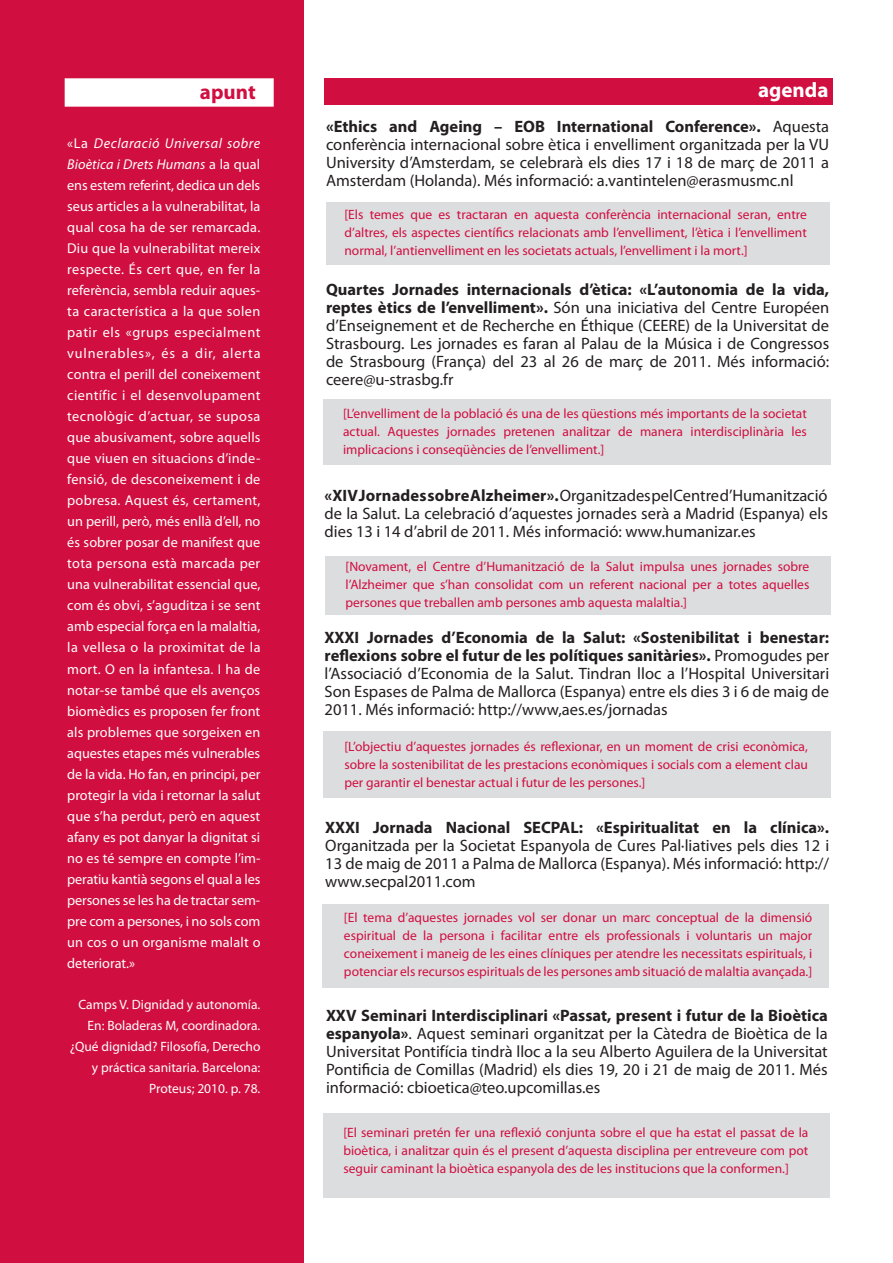
<style>
.page{position:relative;width:893px;height:1263px;background:#fff}
.page>*{position:absolute;margin:0;border:0;box-sizing:border-box;transform-origin:0 0}
.t1{font:700 21px "Myriad Pro";color:#fff}
.t2{font:700 21px "Myriad Pro";color:#d10e40}
.t3{font:16.5px/18px "Myriad Pro";color:#231f20;text-align:justify}
.t4{font:700 16.5px "Myriad Pro";color:#231f20}
.t5{font:14.25px/21px "Myriad Pro";color:#fff;text-align:justify}
.t6{font:13.5px/18px "Myriad Pro";color:#d10e40;text-align:justify}
.t7{font:13.5px/21px "Myriad Pro";color:#fff;text-align:right}
.s1{font-style:italic}
.s2{font-weight:700}
</style>
<div class="page">
<div style="left:325px;top:78px;width:508px;height:26px;background:#d10e40"></div>
<div style="left:0;top:0;width:303px;height:1263px;background:#d10e40"></div>
<div style="left:65px;top:78px;width:209px;height:29px;background:#fff;border:2px solid #fff"></div>
<div style="left:326px;top:202px;width:503px;height:63px;background:#dcdddf"></div>
<div style="left:323px;top:399px;width:507px;height:65px;background:#dcdddf"></div>
<div style="left:323px;top:731px;width:507px;height:67px;background:#dcdddf"></div>
<div style="left:325px;top:555px;width:505px;height:59px;background:#dcdddf"></div>
<div style="left:323px;top:1113px;width:506px;height:85px;background:#dcdddf"></div>
<div style="left:322px;top:904px;width:507px;height:84px;background:#dcdddf"></div>
<p class="t2" style="left:200px;top:78px;width:57px">apunt</p>
<p class="t5" style="left:67px;top:133px;width:195px">«La <span class="s1">Declaració Universal sobre Bioètica i Drets Humans</span> a la qual ens estem referint, dedica un dels seus articles a la vulnerabilitat, la qual cosa ha de ser remarcada.<br>Diu que la vulnerabilitat mereix respecte. És cert que, en fer la referència, sembla reduir aques&shy;ta característica a la que solen patir els «grups especialment vulnerables», és a dir, alerta contra el perill del coneixement científic i el desenvolupament tecnològic d’actuar, se suposa que abusivament, sobre aquells que viuen en situacions d’inde&shy;fensió, de desconeixement i de pobresa. Aquest és, certament, un perill, però, més enllà d’ell, no és sobrer posar de manifest que tota persona està marcada per una vulnerabilitat essencial que, com és obvi, s’aguditza i se sent amb especial força en la malaltia, la vellesa o la proximitat de la mort. O en la infantesa. I ha de notar-se també que els avenços biomèdics es proposen fer front als problemes que sorgeixen en aquestes etapes més vulnerables de la vida. Ho fan, en principi, per protegir la vida i retornar la salut que s’ha perdut, però en aquest afany es pot danyar la dignitat si no es té sempre en compte l’im&shy;peratiu kantià segons el qual a les persones se les ha de tractar sem&shy;pre com a persones, i no sols com un cos o un organisme malalt o deteriorat.»</p>
<p class="t7" style="left:70px;top:994px;width:192px">Camps V. Dignidad y autonomía.<br>En: Boladeras M, coordinadora. ¿Qué dignidad? Filosofía, Derecho y práctica sanitaria. Barcelona:<br>Proteus; 2010. p. 78.</p>
<p class="t1" style="left:758px;top:76px;width:72px">agenda</p>
<p class="t3" style="left:326px;top:117px;width:505px"><span class="s2">«Ethics and Ageing – EOB International Conference».</span> Aquesta conferència internacional sobre ètica i envelliment organitzada per la VU University d’Amsterdam, se celebrarà els dies 17 i 18 de març de 2011 a Amsterdam (Holanda). Més informació: a.vantintelen@erasmusmc.nl</p>
<p class="t6" style="left:344px;top:205px;width:464px">[Els temes que es tractaran en aquesta conferència internacional seran, entre d’altres, els aspectes científics relacionats amb l’envelliment, l’ètica i l’envelliment normal, l’antienvelliment en les societats actuals, l’envelliment i la mort.]</p>
<p class="t3" style="left:326px;top:280px;width:505px"><span class="s2">Quartes Jornades internacionals d’ètica: «L’autonomia de la vida, reptes ètics de l’envelliment».</span> Són una iniciativa del Centre Européen d’Enseignement et de Recherche en Éthique (CEERE) de la Universitat de Strasbourg. Les jornades es faran al Palau de la Música i de Congressos de Strasbourg (França) del 23 al 26 de març de 2011. Més informació: ceere@u-strasbg.fr</p>
<p class="t6" style="left:343px;top:404px;width:465px">[L’envelliment de la població és una de les qüestions més importants de la societat actual. Aquestes jornades pretenen analitzar de manera interdisciplinària les implicacions i conseqüències de l’envelliment.]</p>
<p class="t3" style="left:325px;top:486px;width:505px"><span class="s2">«XIV Jornades sobre Alzheimer».</span> Organitzades pel Centre d’Humanització de la Salut. La celebració d’aquestes jornades serà a Madrid (Espanya) els dies 13 i 14 d’abril de 2011. Més informació: www.humanizar.es</p>
<p class="t6" style="left:345px;top:557px;width:465px">[Novament, el Centre d’Humanització de la Salut impulsa unes jornades sobre l’Alzheimer que s’han consolidat com un referent nacional per a totes aquelles persones que treballen amb persones amb aquesta malaltia.]</p>
<p class="t3" style="left:325px;top:628px;width:506px"><span class="s2">XXXI Jornades d’Economia de la Salut: «Sostenibilitat i benestar: reflexions sobre el futur de les polítiques sanitàries».</span> Promogudes per l’Associació d’Economia de la Salut. Tindran lloc a l’Hospital Universitari Son Espases de Palma de Mallorca (Espanya) entre els dies 3 i 6 de maig de 2011. Més informació: http://www,aes.es/jornadas</p>
<p class="t6" style="left:344px;top:737px;width:465px">[L’objectiu d’aquestes jornades és reflexionar, en un moment de crisi econòmica, sobre la sostenibilitat de les prestacions econòmiques i socials com a element clau per garantir el benestar actual i futur de les persones.]</p>
<p class="t4" style="left:325px;top:816px;width:505px">XXXI Jornada Nacional SECPAL: «Espiritualitat en la clínica».</p>
<p class="t3" style="left:325px;top:836px;width:505px">Organitzada per la Societat Espanyola de Cures Pal·liatives pels dies 12 i 13 de maig de 2011 a Palma de Mallorca (Espanya). Més informació: http:// www.secpal2011.com</p>
<p class="t6" style="left:344px;top:908px;width:470px">[El tema d’aquestes jornades vol ser donar un marc conceptual de la dimensió espiritual de la persona i facilitar entre els professionals i voluntaris un major coneixement i maneig de les eines clíniques per atendre les necessitats espirituals, i potenciar els recursos espirituals de les persones amb situació de malaltia avançada.]</p>
<p class="t3" style="left:326px;top:1006px;width:503px"><span class="s2">XXV Seminari Interdisciplinari «Passat, present i futur de la Bioètica espanyola»</span>. Aquest seminari organitzat per la Càtedra de Bioètica de la Universitat Pontifícia tindrà lloc a la seu Alberto Aguilera de la Universitat Pontificia de Comillas (Madrid) els dies 19, 20 i 21 de maig de 2011. Més informació: cbioetica@teo.upcomillas.es</p>
<p class="t6" style="left:343px;top:1123px;width:466px">[El seminari pretén fer una reflexió conjunta sobre el que ha estat el passat de la bioètica, i analitzar quin és el present d’aquesta disciplina per entreveure com pot seguir caminant la bioètica espanyola des de les institucions que la conformen.]</p>
</div>
